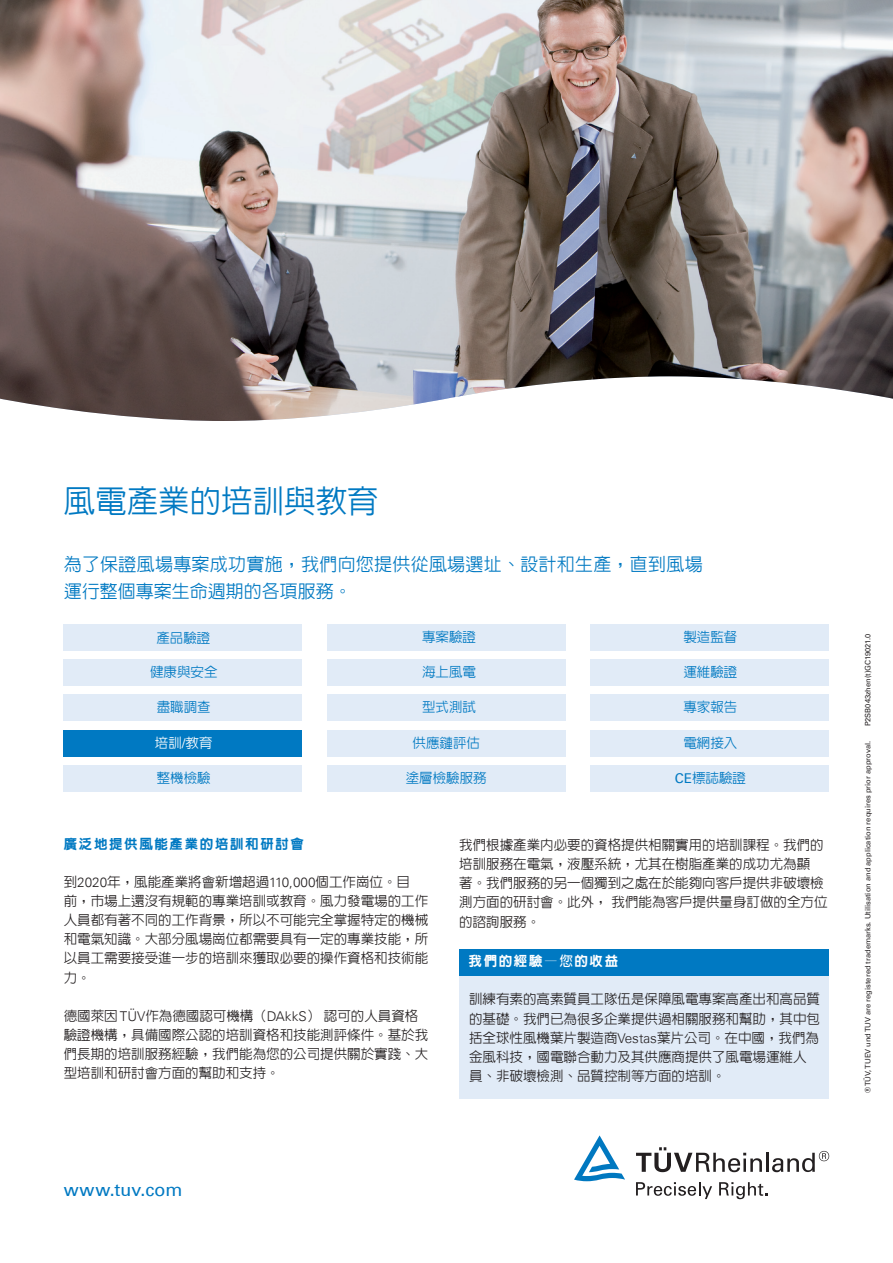
<style>
.page{position:relative;width:893px;height:1263px;background:#fff}
.page>*{position:absolute;margin:0;border:0;box-sizing:border-box;transform-origin:0 0}
.t1{font:500 31.5px "AR New Hei B5";color:#0079c2}
.t2{font:500 18px/27px "AR New Hei B5";letter-spacing:.015em;color:#0079c2}
.t3{font:18px "Univers Com 55 Roman";letter-spacing:.01em;color:#0079c2}
.t4{font:500 13.5px/19.2px "AR New Hei B5";color:#231f20}
.t5{font:500 13.5px "AR New Hei B5";color:#0079c2}
.t6{font:800 13.5px "AR New Hei B5";letter-spacing:.12em;color:#0079c2}
.t7{font:800 13.5px "AR New Hei B5";letter-spacing:.12em;color:#fff}
.t8{font:500 13.5px "AR New Hei B5";color:#fff}
.t9{font:7.5px "Univers Com 55 Roman";color:#231f20}
.s1{font-family:"Univers Com 55 Roman";font-weight:400}
.s2{font-family:"Univers Com 45";font-weight:300}
.s3{font-weight:700}
</style>
<div class="page">
<svg style="left:636px;top:1147px;width:126px;height:25px"></svg>
<hr style="left:766px;top:1153px;width:3px;height:19px;background:#231f20">
<svg style="left:772px;top:1151px;width:57px;height:21px"></svg>
<svg style="left:574px;top:1135px;width:51px;height:46px"></svg>
<svg style="left:636px;top:1182px;width:76px;height:17px"></svg>
<svg style="left:719px;top:1182px;width:48px;height:17px"></svg>
<img style="left:0;top:0;width:893px;height:421px">
<div style="left:459px;top:949px;width:370px;height:26px;background:#0079c2"></div>
<div style="left:459px;top:976px;width:370px;height:123px;background:#e1ebf7"></div>
<div style="left:64px;top:659px;width:238px;height:27px;background:#e1ebf7"></div>
<div style="left:327px;top:659px;width:238px;height:27px;background:#e1ebf7"></div>
<div style="left:591px;top:659px;width:238px;height:27px;background:#e1ebf7"></div>
<div style="left:64px;top:695px;width:238px;height:26px;background:#e1ebf7"></div>
<div style="left:327px;top:695px;width:238px;height:26px;background:#e1ebf7"></div>
<div style="left:591px;top:695px;width:238px;height:26px;background:#e1ebf7"></div>
<div style="left:64px;top:730px;width:238px;height:27px;background:#0079c2"></div>
<div style="left:327px;top:730px;width:238px;height:27px;background:#e1ebf7"></div>
<div style="left:591px;top:730px;width:238px;height:27px;background:#e1ebf7"></div>
<div style="left:64px;top:766px;width:238px;height:26px;background:#e1ebf7"></div>
<div style="left:327px;top:766px;width:238px;height:26px;background:#e1ebf7"></div>
<div style="left:591px;top:766px;width:238px;height:26px;background:#e1ebf7"></div>
<div style="left:64px;top:624px;width:238px;height:26px;background:#e1ebf7"></div>
<div style="left:327px;top:624px;width:238px;height:26px;background:#e1ebf7"></div>
<div style="left:591px;top:624px;width:238px;height:26px;background:#e1ebf7"></div>
<h1 class="t1" style="left:64px;top:485px;width:316px">風電產業的培訓與教育</h1>
<h2 class="t2" style="left:64px;top:550px;width:640px">為了保證風場專案成功實施，我們向您提供從風場選址、設計和生產，直到風場運行整個專案生命週期的各項服務。</h2>
<p class="t5" style="left:156px;top:631px;width:55px">產品驗證</p>
<p class="t5" style="left:150px;top:665px;width:69px">健康與安全</p>
<p class="t5" style="left:157px;top:700px;width:55px">盡職調查</p>
<p class="t8" style="left:155px;top:736px;width:59px">培訓<span class="s1">/</span>教育</p>
<p class="t5" style="left:157px;top:771px;width:55px">整機檢驗</p>
<p class="t5" style="left:422px;top:630px;width:55px">專案驗證</p>
<p class="t5" style="left:422px;top:665px;width:55px">海上風電</p>
<p class="t5" style="left:422px;top:700px;width:55px">型式測試</p>
<p class="t5" style="left:412px;top:736px;width:69px">供應鏈評估</p>
<p class="t5" style="left:406px;top:771px;width:82px">塗層檢驗服務</p>
<p class="t5" style="left:683px;top:631px;width:55px">製造監督</p>
<p class="t5" style="left:683px;top:665px;width:55px">運維驗證</p>
<p class="t5" style="left:683px;top:700px;width:55px">專家報告</p>
<p class="t5" style="left:683px;top:736px;width:55px">電網接入</p>
<p class="t5" style="left:675px;top:771px;width:73px"><span class="s1">CE</span>標誌驗證</p>
<p class="t6" style="left:64px;top:837px;width:242px">廣泛地提供風能產業的培訓和研討會</p>
<p class="t4" style="left:64px;top:872px;width:366px">到<span class="s2">2020</span>年，風能產業將會新增超過<span class="s2">110,000</span>個工作崗位。目<br>前，市場上還沒有規範的專業培訓或教育。風力發電場的工作人員都有著不同的工作背景，所以不可能完全掌握特定的機械和電氣知識。大部分風場崗位都需要具有一定的專業技能，所以員工需要接受進一步的培訓來獲取必要的操作資格和技術能力。</p>
<p class="t4" style="left:64px;top:1006px;width:366px">德國萊因 <span class="s2">TÜV</span>作為德國認可機構（<span class="s2">DAkkS</span>）認可的人員資格驗證機構，具備國際公認的培訓資格和技能測評條件。基於我們長期的培訓服務經驗，我們能為您的公司提供關於實踐、大型培訓和研討會方面的幫助和支持。</p>
<p class="t4" style="left:459px;top:835px;width:370px">我們根據產業內必要的資格提供相關實用的培訓課程。我們的培訓服務在電氣，液壓系統，尤其在樹脂產業的成功尤為顯<br>著。我們服務的另一個獨到之處在於能夠向客戶提供非破壞檢測方面的研討會。此外，我們能為客戶提供量身訂做的全方位的諮詢服務。</p>
<p class="t7" style="left:469px;top:954px;width:151px">我們的經驗—<span class="s3">您</span>的收益</p>
<p class="t4" style="left:469px;top:990px;width:352px">訓練有素的高素質員工隊伍是保障風電專案高產出和高品質的基礎。我們已為很多企業提供過相關服務和幫助，其中包括全球性風機葉片製造商<span class="s2">Vestas</span>葉片公司。在中國，我們為金風科技，國電聯合動力及其供應商提供了風電場運維人員、非破壞檢測、品質控制等方面的培訓。</p>
<h2 class="t3" style="left:64px;top:1178px;width:120px">www.tuv.com</h2>
<p class="t9" style="left:863px;top:726px;width:94px;rotate:-90deg">P2SB043zhen(t)GC19021.0</p>
<p class="t9" style="left:863px;top:1093px;width:353px;rotate:-90deg">® TÜV, TUEV und TUV are registered trademarks. Utilisation and application requires prior approval.</p>
</div>
